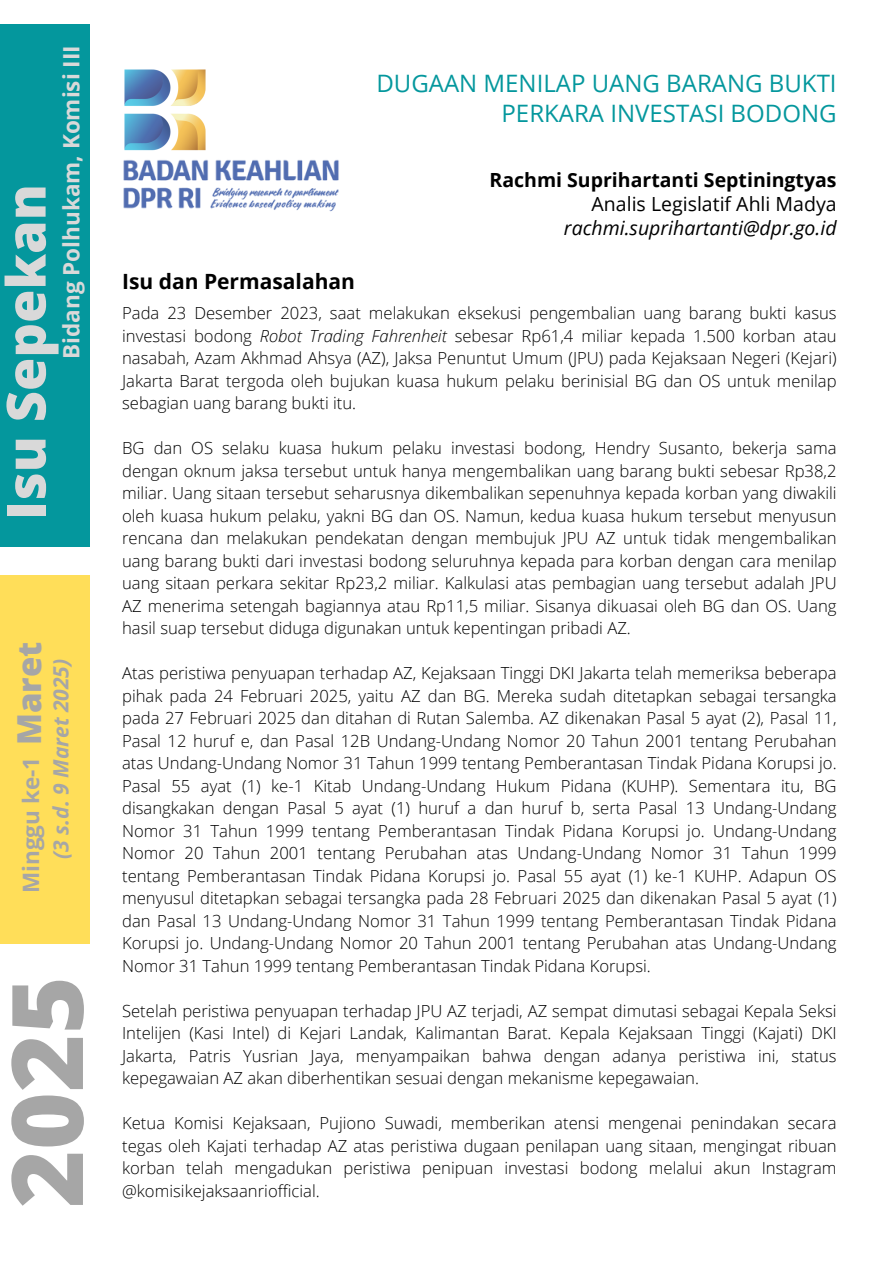
<style>
.page{position:relative;width:894px;height:1264px;background:#fff}
.page>*{position:absolute;margin:0;border:0;box-sizing:border-box;transform-origin:0 0}
.t1{font:800 98.85px "Open Sans";color:#a6a6a6}
.t2{font:800 54px "Open Sans";color:#d9d9d9}
.t3{font:800 33px "Open Sans";color:#a6a6a6}
.t4{font:24px/30.3px "Open Sans";color:#04979d;text-align:right}
.t5{font:700 22.5px "Open Sans";color:#d9d9d9}
.t6{font:700 22.5px "Open Sans";color:#a6a6a6}
.t7{font:700 21px "Open Sans";color:#000}
.t8{font:italic 700 21px "Open Sans";color:#a6a6a6}
.t9{font:700 19.5px "Open Sans";color:#000}
.t10{font:italic 19.5px "Open Sans";color:#000}
.t11{font:19.5px "Open Sans";color:#000}
.t12{font:300 16.65px/22.5px "Open Sans";color:#000;text-align:justify}
.s1{font-style:italic}
</style>
<div class="page">
<div style="left:0;top:25px;width:89px;height:522px;background:#04979d"></div>
<div style="left:0;top:575px;width:89px;height:368px;background:#ffde59"></div>
<img style="left:124px;top:69px;width:82px;height:82px">
<img style="left:123px;top:159px;width:216px;height:53px">
<p class="t5" style="left:55px;top:359px;width:315px;rotate:-90deg">Bidang Polhukam, Komisi III</p>
<p class="t2" style="left:-12px;top:520px;width:337px;rotate:-90deg">Isu Sepekan</p>
<h4 class="t3" style="left:6px;top:745px;width:105px;rotate:-90deg">Maret</h4>
<p class="t6" style="left:15px;top:893px;width:138px;rotate:-90deg">Minggu ke-1</p>
<p class="t8" style="left:46px;top:858px;width:203px;rotate:-90deg">(3 s.d. 9 Maret 2025)</p>
<h1 class="t1" style="left:-23px;top:1207px;width:233px;rotate:-90deg">2025</h1>
<p class="t4" style="left:376px;top:67px;width:461px">DUGAAN MENILAP UANG BARANG BUKTI<br>PERKARA INVESTASI BODONG</p>
<p class="t7" style="left:122px;top:266px;width:234px">Isu dan Permasalahan</p>
<h6 class="t9" style="left:489px;top:166px;width:348px">Rachmi Suprihartanti Septiningtyas</h6>
<p class="t11" style="left:591px;top:190px;width:246px">Analis Legislatif Ahli Madya</p>
<p class="t10" style="left:563px;top:214px;width:274px">rachmi.suprihartanti@dpr.go.id</p>
<h2 class="t12" style="left:122px;top:301px;width:715px">Pada 23 Desember 2023, saat melakukan eksekusi pengembalian uang barang bukti kasus investasi bodong <span class="s1">Robot Trading Fahrenheit</span> sebesar Rp61,4 miliar kepada 1.500 korban atau nasabah, Azam Akhmad Ahsya (AZ), Jaksa Penuntut Umum (JPU) pada Kejaksaan Negeri (Kejari)<br>Jakarta Barat tergoda oleh bujukan kuasa hukum pelaku berinisial BG dan OS untuk menilap sebagian uang barang bukti itu.</h2>
<h5 class="t12" style="left:122px;top:436px;width:715px">BG dan OS selaku kuasa hukum pelaku investasi bodong, Hendry Susanto, bekerja sama dengan oknum jaksa tersebut untuk hanya mengembalikan uang barang bukti sebesar Rp38,2 miliar. Uang sitaan tersebut seharusnya dikembalikan sepenuhnya kepada korban yang diwakili oleh kuasa hukum pelaku, yakni BG dan OS. Namun, kedua kuasa hukum tersebut menyusun rencana dan melakukan pendekatan dengan membujuk JPU AZ untuk tidak mengembalikan uang barang bukti dari investasi bodong seluruhnya kepada para korban dengan cara menilap uang sitaan perkara sekitar Rp23,2 miliar. Kalkulasi atas pembagian uang tersebut adalah JPU AZ menerima setengah bagiannya atau Rp11,5 miliar. Sisanya dikuasai oleh BG dan OS. Uang hasil suap tersebut diduga digunakan untuk kepentingan pribadi AZ.</h5>
<h3 class="t12" style="left:122px;top:661px;width:715px">Atas peristiwa penyuapan terhadap AZ, Kejaksaan Tinggi DKI Jakarta telah memeriksa beberapa pihak pada 24 Februari 2025, yaitu AZ dan BG. Mereka sudah ditetapkan sebagai tersangka pada 27 Februari 2025 dan ditahan di Rutan Salemba. AZ dikenakan Pasal 5 ayat (2), Pasal 11, Pasal 12 huruf e, dan Pasal 12B Undang-Undang Nomor 20 Tahun 2001 tentang Perubahan atas Undang-Undang Nomor 31 Tahun 1999 tentang Pemberantasan Tindak Pidana Korupsi jo.<br>Pasal 55 ayat (1) ke-1 Kitab Undang-Undang Hukum Pidana (KUHP). Sementara itu, BG disangkakan dengan Pasal 5 ayat (1) huruf a dan huruf b, serta Pasal 13 Undang-Undang Nomor 31 Tahun 1999 tentang Pemberantasan Tindak Pidana Korupsi jo. Undang-Undang Nomor 20 Tahun 2001 tentang Perubahan atas Undang-Undang Nomor 31 Tahun 1999 tentang Pemberantasan Tindak Pidana Korupsi jo. Pasal 55 ayat (1) ke-1 KUHP. Adapun OS menyusul ditetapkan sebagai tersangka pada 28 Februari 2025 dan dikenakan Pasal 5 ayat (1) dan Pasal 13 Undang-Undang Nomor 31 Tahun 1999 tentang Pemberantasan Tindak Pidana Korupsi jo. Undang-Undang Nomor 20 Tahun 2001 tentang Perubahan atas Undang-Undang Nomor 31 Tahun 1999 tentang Pemberantasan Tindak Pidana Korupsi.</h3>
<h5 class="t12" style="left:122px;top:999px;width:715px">Setelah peristiwa penyuapan terhadap JPU AZ terjadi, AZ sempat dimutasi sebagai Kepala Seksi Intelijen (Kasi Intel) di Kejari Landak, Kalimantan Barat. Kepala Kejaksaan Tinggi (Kajati) DKI Jakarta, Patris Yusrian Jaya, menyampaikan bahwa dengan adanya peristiwa ini, status kepegawaian AZ akan diberhentikan sesuai dengan mekanisme kepegawaian.</h5>
<h6 class="t12" style="left:122px;top:1111px;width:715px">Ketua Komisi Kejaksaan, Pujiono Suwadi, memberikan atensi mengenai penindakan secara tegas oleh Kajati terhadap AZ atas peristiwa dugaan penilapan uang sitaan, mengingat ribuan korban telah mengadukan peristiwa penipuan investasi bodong melalui akun Instagram</h6>
<h6 class="t12" style="left:122px;top:1179px;width:199px">@komisikejaksaanriofficial.</h6>
</div>
